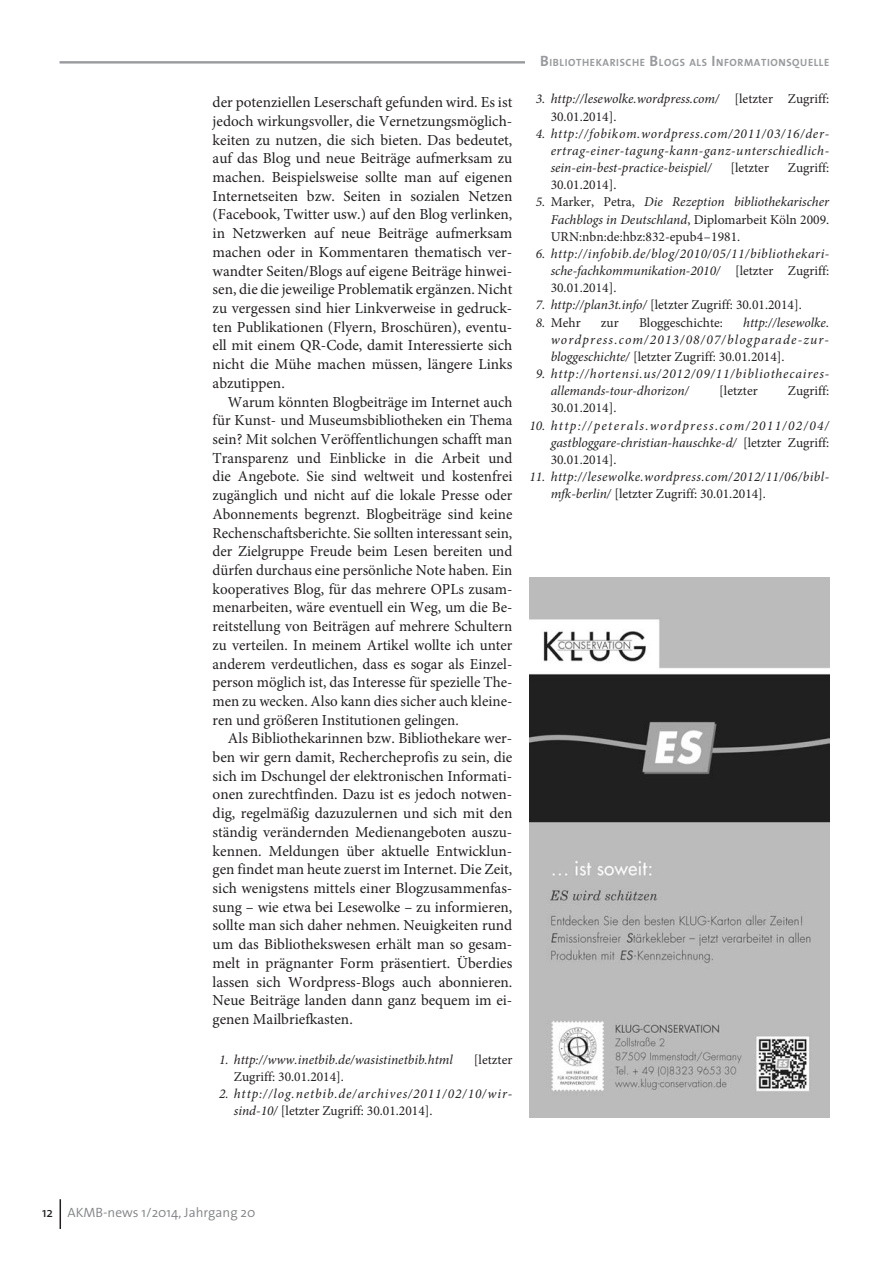
<style>
.page{position:relative;width:893px;height:1263px;background:#fff}
.page>*{position:absolute;margin:0;border:0;box-sizing:border-box;transform-origin:0 0}
.t1{font:15.3px/18.8px "Minion Pro";color:#231f20;text-align:justify}
.t2{font:italic 13.5px/17.1px "Minion Pro";letter-spacing:.035em;color:#231f20;text-align:justify}
.t3{font:13.5px/17.1px "Minion Pro";color:#231f20;text-align:justify}
.t4{font:italic 13.5px/17.1px "Minion Pro";color:#231f20}
.t5{font:italic 13.5px/17.1px "Minion Pro";letter-spacing:.065em;color:#231f20}
.t6{font:italic 13.5px/17.1px "Minion Pro";letter-spacing:.06em;color:#231f20}
.t7{font:300 13.5px "The Sans B4";color:#808285}
.t8{font:700 10.5px "The Sans B7";letter-spacing:.055em;color:#989a9d}
.s1{font-style:normal}
.s2{font-size:15px}
.s3{font-style:italic}
.s4{font-family:"The Mix";font-weight:400;color:#231f20}
.s5{font-family:"The Mix"}
</style>
<div class="page">
<hr style="left:60px;top:61px;width:769px;height:3px;background:#989a9d">
<hr style="left:60px;top:1199px;width:1px;height:30px;background:#231f20">
<div style="left:525px;top:52px;width:304px;height:17px;background:#fff"></div>
<img style="left:529px;top:577px;width:300px;height:540px">
<p class="t1" style="left:213px;top:93px;width:301px">der potenziellen Leserschaft gefunden wird. Es ist jedoch wirkungsvoller, die Vernetzungsmöglich&shy;keiten zu nutzen, die sich bieten. Das bedeutet, auf das Blog und neue Beiträge aufmerksam zu machen. Beispielsweise sollte man auf eigenen Internetseiten bzw. Seiten in sozialen Netzen (Facebook, Twitter usw.) auf den Blog verlinken, in Netzwerken auf neue Beiträge aufmerksam machen oder in Kommentaren thematisch ver&shy;wandter Seiten/Blogs auf eigene Beiträge hinwei&shy;sen, die die jeweilige Problematik ergänzen. Nicht zu vergessen sind hier Linkverweise in gedruck&shy;ten Publikationen (Flyern, Broschüren), eventu&shy;ell mit einem QR-Code, damit Interessierte sich nicht die Mühe machen müssen, längere Links abzutippen.</p>
<p class="t1" style="left:213px;top:392px;width:301px;text-indent:15px">Warum könnten Blogbeiträge im Internet auch für Kunst- und Museumsbibliotheken ein Thema sein? Mit solchen Veröffentlichungen schafft man Transparenz und Einblicke in die Arbeit und die Angebote. Sie sind weltweit und kostenfrei zugänglich und nicht auf die lokale Presse oder Abonnements begrenzt. Blogbeiträge sind keine Rechenschaftsberichte. Sie sollten interessant sein, der Zielgruppe Freude beim Lesen bereiten und dürfen durchaus eine persönliche Note haben. Ein kooperatives Blog, für das mehrere OPLs zusam&shy;menarbeiten, wäre eventuell ein Weg, um die Be&shy;reitstellung von Beiträgen auf mehrere Schultern zu verteilen. In meinem Artikel wollte ich unter anderem verdeutlichen, dass es sogar als Einzel&shy;person möglich ist, das Interesse für spezielle The&shy;men zu wecken. Also kann dies sicher auch kleine&shy;ren und größeren Institutionen gelingen.</p>
<p class="t1" style="left:213px;top:729px;width:301px;text-indent:15px">Als Bibliothekarinnen bzw. Bibliothekare wer&shy;ben wir gern damit, Rechercheprofis zu sein, die sich im Dschungel der elektronischen Informati&shy;onen zurechtfinden. Dazu ist es jedoch notwen&shy;dig, regelmäßig dazuzulernen und sich mit den ständig verändernden Medienangeboten auszu&shy;kennen. Meldungen über aktuelle Entwicklun&shy;gen findet man heute zuerst im Internet. Die Zeit, sich wenigstens mittels einer Blogzusammenfas&shy;sung – wie etwa bei Lesewolke – zu informieren, sollte man sich daher nehmen. Neuigkeiten rund um das Bibliothekswesen erhält man so gesam&shy;melt in prägnanter Form präsentiert. Überdies lassen sich Wordpress-Blogs auch abonnieren.<br>Neue Beiträge landen dann ganz bequem im ei&shy;genen Mailbriefkasten.</p>
<p class="t4" style="left:219px;top:1051px;width:235px">1. http://www.inetbib.de/wasistinetbib.html</p>
<p class="t3" style="left:474px;top:1051px;width:40px">[letzter</p>
<p class="t3" style="left:234px;top:1068px;width:112px">Zugriff: 30.01.2014].</p>
<p class="t5" style="left:234px;top:1085px;width:279px;text-indent:-15px">2. http://log.netbib.de/archives/2011/02/10/wir&shy;sind-10/ <span class="s1">[letzter Zugriff: 30.01.2014].</span></p>
<p class="t8" style="left:540px;top:57px;width:289px"><span class="s2">B</span>IBLIOTHEKARISCHE <span class="s2">B</span>LOGS ALS <span class="s2">I</span> NFORMATIONSQUELLE</p>
<p class="t4" style="left:551px;top:90px;width:280px;text-indent:-15px">3. http://lesewolke.wordpress.com/ <span class="s1">[letzter Zugriff:<br>30.01.2014].</span></p>
<p class="t2" style="left:551px;top:125px;width:279px;text-indent:-15px">4. http://fobikom.wordpress.com/2011/03/16/der&shy;ertrag-einer-tagung-kann-ganz-unterschiedlich&shy;sein-ein-best-practice-beispiel/</p>
<p class="t3" style="left:730px;top:159px;width:40px">[letzter</p>
<p class="t3" style="left:788px;top:159px;width:43px">Zugriff:</p>
<p class="t3" style="left:551px;top:176px;width:67px">30.01.2014].</p>
<p class="t3" style="left:551px;top:194px;width:280px;text-indent:-15px"><span class="s3">5.</span> Marker, Petra, <span class="s3">Die Rezeption bibliothekarischer Fachblogs in Deutschland</span>, Diplomarbeit Köln 2009.<br>URN:nbn:de:hbz:832-epub4–1981.</p>
<p class="t2" style="left:551px;top:245px;width:280px;text-indent:-15px">6. http://infobib.de/blog/2010/05/11/bibliothekari&shy;sche-fachkommunikation-2010/ <span class="s1">[letzter Zugriff:<br>30.01.2014].</span></p>
<p class="t3" style="left:536px;top:297px;width:267px"><span class="s3">7. http://plan3t.info/</span> [letzter Zugriff: 30.01.2014].</p>
<p class="t3" style="left:536px;top:314px;width:46px"><span class="s3">8.</span> Mehr</p>
<p class="t3" style="left:601px;top:314px;width:19px">zur</p>
<p class="t3" style="left:639px;top:314px;width:85px">Bloggeschichte:</p>
<p class="t2" style="left:551px;top:314px;width:280px;text-indent:192px">http://lesewolke. wordpress.com/2013/08/07/blogparade-zur&shy;bloggeschichte/ <span class="s1">[letzter Zugriff: 30.01.2014].</span></p>
<p class="t6" style="left:551px;top:365px;width:279px;text-indent:-15px">9. http://hortensi.us/2012/09/11/bibliothecaires&shy;allemands-tour-dhorizon/</p>
<p class="t3" style="left:719px;top:382px;width:40px">[letzter</p>
<p class="t3" style="left:788px;top:382px;width:43px">Zugriff:</p>
<p class="t3" style="left:551px;top:400px;width:67px">30.01.2014].</p>
<p class="t2" style="left:551px;top:417px;width:280px;text-indent:-21px">10. http://peterals.wordpress.com/2011/02/04/ gastbloggare-christian-hauschke-d/ <span class="s1">[letzter Zugriff:<br>30.01.2014].</span></p>
<p class="t2" style="left:551px;top:468px;width:279px;text-indent:-21px">11. http://lesewolke.wordpress.com/2012/11/06/bibl&shy;mfk-berlin/ <span class="s1">[letzter Zugriff: 30.01.2014].</span></p>
<p class="t7" style="left:42px;top:1205px;width:215px"><span class="s4">12</span> AKMB-news <span class="s5">1/2014</span>, Jahrgang <span class="s5">20</span></p>
</div>
